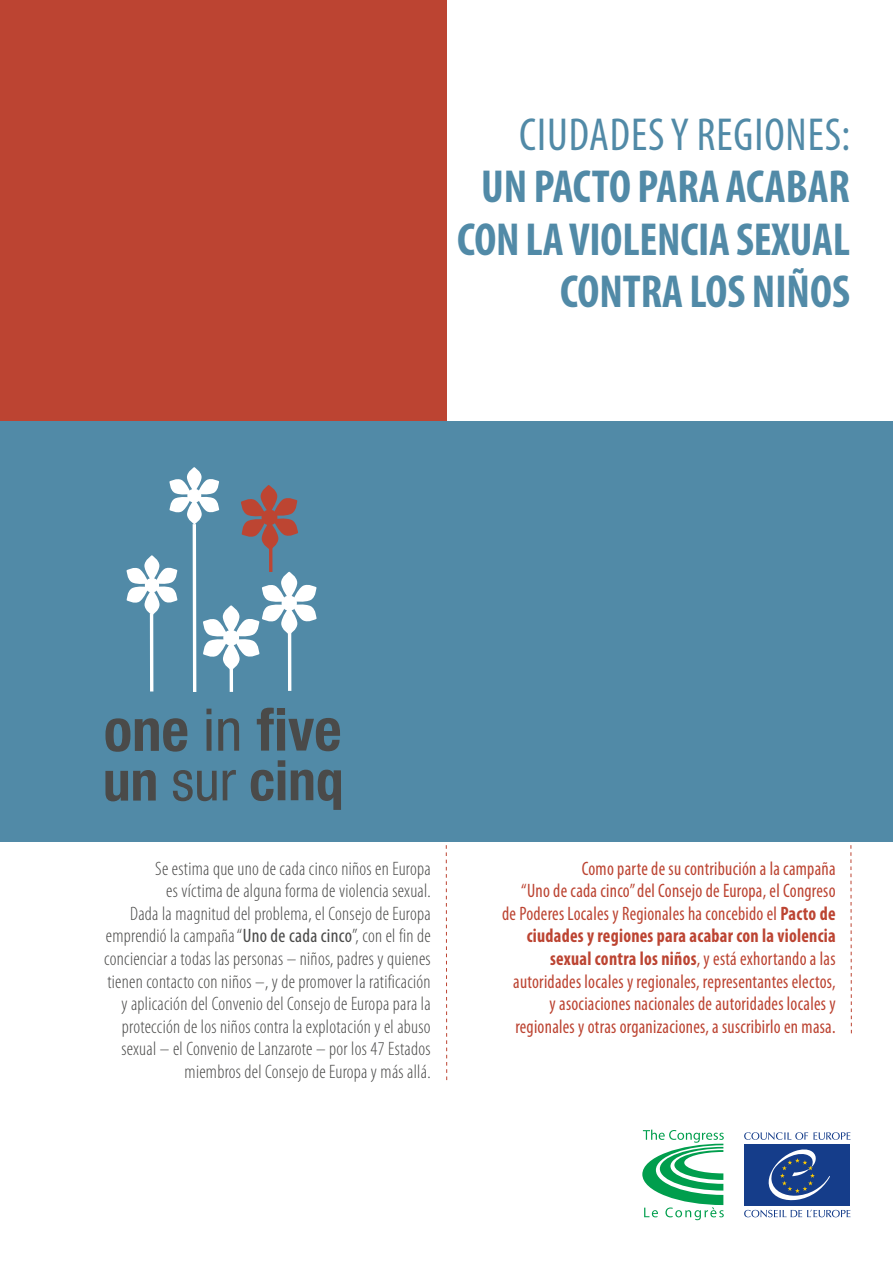
<style>
.page{position:relative;width:893px;height:1263px;background:#fff}
.page>*{position:absolute;margin:0;border:0;box-sizing:border-box;transform-origin:0 0}
.t1{font:700 condensed 46.5px/52.5px "Myriad Pro";color:#518aa7;text-align:right}
.t2{font:condensed 46.5px "Myriad Pro";letter-spacing:.02em;color:#518aa7}
.t3{font:300 condensed 19.5px/22.5px "Myriad Pro";letter-spacing:.015em;color:#4a4a49;text-align:right}
.t4{font:condensed 19.5px/22.5px "Myriad Pro";letter-spacing:.015em;color:#bc4432;text-align:right;scale:.92 1}
.s1{font-weight:400}
.s2{font-weight:700}
</style>
<div class="page">
<div style="left:0;top:421px;width:893px;height:421px;background:#518aa7"></div>
<div style="left:0;top:0;width:446px;height:421px;background:#bc4432"></div>
<svg style="left:445px;top:845px;width:3px;height:236px"></svg>
<svg style="left:850px;top:845px;width:2px;height:189px"></svg>
<svg style="left:105px;top:718px;width:82px;height:34px"></svg>
<svg style="left:206px;top:709px;width:6px;height:42px"></svg>
<svg style="left:218px;top:718px;width:21px;height:33px"></svg>
<svg style="left:257px;top:708px;width:83px;height:43px"></svg>
<svg style="left:105px;top:770px;width:51px;height:31px"></svg>
<svg style="left:173px;top:770px;width:44px;height:31px"></svg>
<svg style="left:223px;top:770px;width:13px;height:30px"></svg>
<svg style="left:251px;top:760px;width:34px;height:41px"></svg>
<svg style="left:291px;top:770px;width:50px;height:40px"></svg>
<svg style="left:126px;top:509px;width:191px;height:182px"></svg>
<svg style="left:127px;top:555px;width:50px;height:60px"></svg>
<svg style="left:169px;top:467px;width:50px;height:57px"></svg>
<svg style="left:203px;top:572px;width:113px;height:98px"></svg>
<svg style="left:241px;top:485px;width:57px;height:65px"></svg>
<hr style="left:150px;top:614px;width:3px;height:77px;background:#fff">
<hr style="left:193px;top:524px;width:3px;height:168px;background:#fff">
<hr style="left:230px;top:667px;width:3px;height:25px;background:#fff">
<hr style="left:288px;top:627px;width:3px;height:64px;background:#fff">
<hr style="left:269px;top:547px;width:3px;height:25px;background:#bd4532">
<svg style="left:642px;top:1129px;width:82px;height:91px"></svg>
<svg style="left:744px;top:1132px;width:106px;height:8px"></svg>
<svg style="left:744px;top:1210px;width:106px;height:7px"></svg>
<div style="left:745px;top:1144px;width:105px;height:61px;background:#153d8a"></div>
<svg style="left:768px;top:1149px;width:62px;height:51px"></svg>
<h1 class="t2" style="left:519px;top:106px;width:333px">Ciudades y regiones:</h1>
<h1 class="t1" style="left:457px;top:159px;width:394px">Un pacto para acabar con la violencia sexual contra los niños</h1>
<p class="t3" style="left:104px;top:857px;width:328px">Se estima que uno de cada cinco niños en Europa<br>es víctima de alguna forma de violencia sexual.<br>Dada la magnitud del problema, el Consejo de Europa emprendió la campaña “<span class="s1">Uno de cada cinco</span>”, con el fin de concienciar a todas las personas – niños, padres y quienes tienen contacto con niños –, y de promover la ratificación y aplicación del Convenio del Consejo de Europa para la protección de los niños contra la explotación y el abuso sexual – el Convenio de Lanzarote – por los 47 Estados miembros del Consejo de Europa y más allá.</p>
<p class="t4" style="left:502px;top:857px;width:364px">Como parte de su contribución a la campaña<br>“Uno de cada cinco” del Consejo de Europa, el Congreso<br>de Poderes Locales y Regionales ha concebido el <span class="s2">Pacto de ciudades y regiones para acabar con la violencia sexual contra los niños</span>, y está exhortando a las autoridades locales y regionales, representantes electos,<br>y asociaciones nacionales de autoridades locales y regionales y otras organizaciones, a suscribirlo en masa.</p>
</div>
